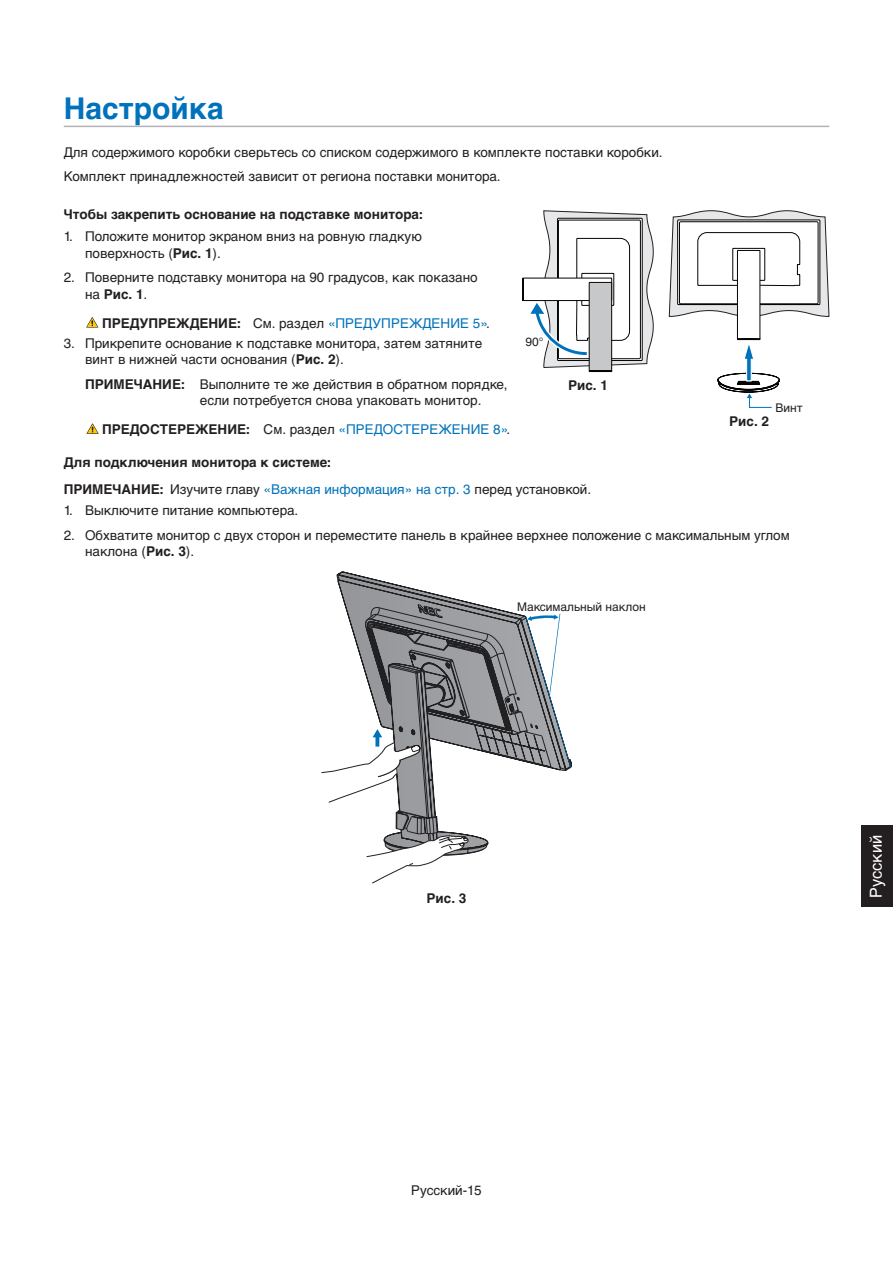
<style>
.page{position:relative;width:893px;height:1263px;background:#fff}
.page>*{position:absolute;margin:0;border:0;box-sizing:border-box;transform-origin:0 0}
.t1{font:700 30px "Helvetica Cyr";color:#0072bc}
.t2{font:16.5px "Helvetica Cyr Upright";color:#fff}
.t3{font:13.5px/16.2px "Helvetica Cyr Upright";color:#231f20}
.t4{font:700 13.5px/29px "Helvetica Cyr";color:#231f20;text-align:right}
.t5{font:13.5px "Helvetica Cyr Upright";color:#0072bc}
.t6{font:12px "Helvetica Cyr Upright";color:#231f20}
.s1{font-family:"Helvetica Cyr";font-weight:700}
.s2{font-family:"Helvetica Cyr Upright";font-weight:400}
.s3{font-family:"Helvetica Cyr";font-weight:700;color:#231f20}
.s4{color:#231f20}
.s5{color:#0072bc}
</style>
<div class="page">
<div style="left:861px;top:826px;width:32px;height:81px;background:#231f20"></div>
<hr style="left:64px;top:126px;width:765px;height:1px;background:#b2b3b7">
<svg style="left:321px;top:575px;width:250px;height:308px"></svg>
<svg style="left:669px;top:210px;width:160px;height:198px"></svg>
<svg style="left:522px;top:210px;width:132px;height:162px"></svg>
<svg style="left:86px;top:317px;width:12px;height:11px"></svg>
<svg style="left:86px;top:423px;width:13px;height:11px"></svg>
<h1 class="t1" style="left:64px;top:92px;width:162px">Настройка</h1>
<p class="t3" style="left:64px;top:140px;width:600px;line-height:24.8px">Для содержимого коробки сверьтесь со списком содержимого в комплекте поставки коробки.<br>Комплект принадлежностей зависит от региона поставки монитора.</p>
<p class="t4" style="left:64px;top:200px;width:359px">Чтобы закрепить основание на подставке монитора:</p>
<p class="t3" style="left:85px;top:229px;width:338px;text-indent:-21px">1. Положите монитор экраном вниз на ровную гладкую поверхность (<span class="s1">Рис. 1</span>).</p>
<p class="t3" style="left:64px;top:270px;width:415px">2. Поверните подставку монитора на 90 градусов, как показано</p>
<p class="t4" style="left:85px;top:279px;width:65px"><span class="s2">на</span> Рис. 1<span class="s2">.<br></span>П РЕДУП</p>
<p class="t4" style="left:167px;top:308px;width:33px">РЕЖДЕНИ</p>
<p class="t5" style="left:237px;top:315px;width:254px"><span class="s3">Е:</span> <span class="s4">См. раздел</span> «ПРЕДУПРЕЖДЕНИЕ 5»<span class="s4">.</span></p>
<p class="t3" style="left:85px;top:335px;width:399px;text-indent:-21px">3. Прикрепите основание к подставке монитора, затем затяните винт в нижней части основания (<span class="s1">Рис. 2</span>).</p>
<p class="t4" style="left:85px;top:370px;width:10px">ПР</p>
<p class="t4" style="left:114px;top:370px;width:40px">ИМЕЧАНИ</p>
<p class="t3" style="left:181px;top:376px;width:328px;text-align:center"><span class="s1">Е:</span> Выполните те же действия в обратном порядке, если потребуется снова упаковать монитор.</p>
<p class="t4" style="left:102px;top:415px;width:58px">П РЕДОСТЕ</p>
<p class="t4" style="left:186px;top:415px;width:33px">РЕЖЕНИ</p>
<p class="t5" style="left:246px;top:422px;width:266px"><span class="s3">Е:</span> <span class="s4">См. раздел</span> «ПРЕДОСТЕРЕЖЕНИЕ 8»<span class="s4">.</span></p>
<p class="t4" style="left:64px;top:449px;width:267px;line-height:26.8px;text-align:left">Для подключения монитора к системе:<br>ПР</p>
<p class="t6" style="left:525px;top:336px;width:20px">90°</p>
<p class="t4" style="left:568px;top:371px;width:41px">Рис. 1</p>
<p class="t6" style="left:775px;top:401px;width:29px">Винт</p>
<p class="t4" style="left:729px;top:407px;width:41px">Рис. 2</p>
<p class="t4" style="left:92px;top:475px;width:40px">ИМЕЧАНИ</p>
<p class="t3" style="left:160px;top:481px;width:433px"><span class="s1">Е:</span> Изучите главу <span class="s5">«Важная информация» на стр. 3</span> перед установкой.</p>
<p class="t3" style="left:64px;top:503px;width:236px">1. Выключите питание компьютера.</p>
<p class="t3" style="left:85px;top:527px;width:706px;text-indent:-21px">2. Обхватите монитор с двух сторон и переместите панель в крайнее верхнее положение с максимальным углом наклона (<span class="s1">Рис. 3</span>).</p>
<p class="t6" style="left:517px;top:600px;width:130px">Максимальный наклон</p>
<p class="t4" style="left:427px;top:884px;width:41px">Рис. 3</p>
<p class="t2" style="left:867px;top:898px;width:64px;rotate:-90deg">Русский</p>
<p class="t3" style="left:411px;top:1182px;width:72px">Русский-15</p>
</div>
